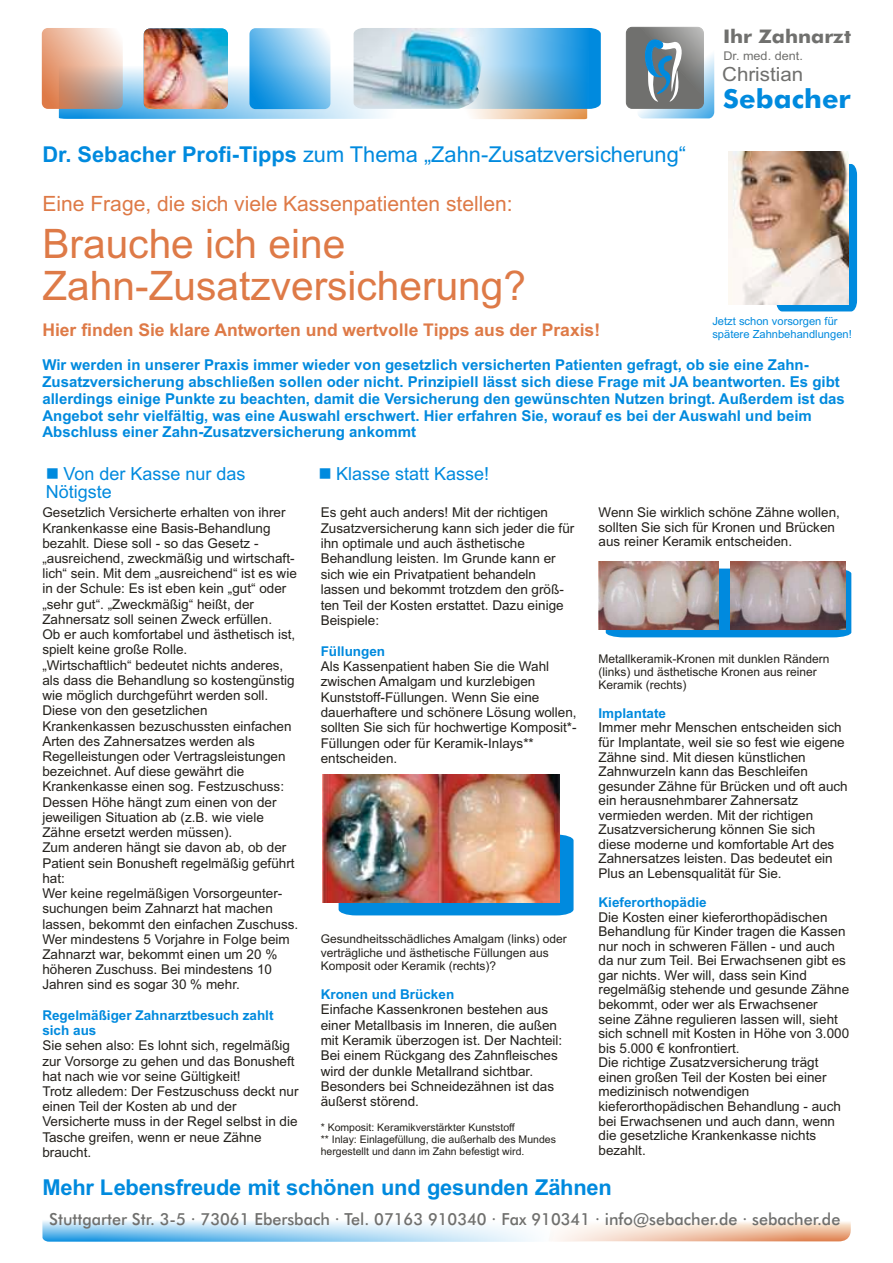
<style>
.page{position:relative;width:893px;height:1263px;background:#fff}
.page>*{position:absolute;margin:0;border:0;box-sizing:border-box;transform-origin:0 0}
.t1{font:40.65px/42.5px "Arial";color:#de7a47}
.t2{font:500 26.25px "Futura BT";color:#008ade;scale:1.04 1}
.t3{font:21.9px "Arial";color:#008ade}
.t4{font:700 21.9px "Arial";letter-spacing:-.01em;color:#008ade}
.t5{font:21px "Arial";color:#de7a47}
.t6{font:19.5px "Arial";color:#70706e;scale:1.05 1}
.t7{font:500 18.75px "Futura BT";color:#70706e;scale:1.06 1}
.t8{font:18px "Arial";color:#008ade}
.t9{font:700 17.55px "Arial";color:#de7a47}
.t10{font:500 16.65px "Futura BT";color:#70706e}
.t11{font:700 15px/16.8px "Arial";color:#008ade}
.t12{font:13.5px/15.3px "Arial";color:#24211c}
.t13{font:700 13.5px/15.3px "Arial";color:#008ade}
.t14{font:12px/12.9px "Arial";color:#24211c}
.t15{font:12px "Arial";color:#70706e;scale:1.05 1}
.t16{font:11.1px/12.5px "Arial";color:#008ade}
.t17{font:10.5px/12px "Arial";color:#24211c}
.s1{font-weight:700}
</style>
<div class="page">
<svg style="left:776px;top:164px;width:81px;height:147px;background:#1e94dc"></svg>
<svg style="left:605px;top:569px;width:246px;height:68px;background:#0c8ad7"></svg>
<svg style="left:338px;top:835px;width:235px;height:80px;background:#0e8ad7"></svg>
<img style="left:598px;top:561px;width:121px;height:68px">
<img style="left:728px;top:152px;width:120px;height:152px">
<img style="left:730px;top:561px;width:115px;height:69px">
<svg style="left:42px;top:1221px;width:808px;height:21px"></svg>
<svg style="left:637px;top:30px;width:77px;height:88px"></svg>
<svg style="left:626px;top:27px;width:77px;height:82px;background:#7d7d7c"></svg>
<svg style="left:645px;top:40px;width:39px;height:62px;background:#7492a4"></svg>
<div style="left:42px;top:28px;width:81px;height:81px;background:linear-gradient(to bottom,#ecb497,#dd7743);border-radius:6px"></div>
<img style="left:59px;top:28px;width:541px;height:91px">
<img style="left:322px;top:775px;width:238px;height:127px">
<h3 class="t3" style="left:42px;top:146px;width:645px"><span class="s1">Dr. Sebacher Profi-Tipps</span> zum Thema „Zahn-Zusatzversicherung“</h3>
<h3 class="t5" style="left:42px;top:196px;width:471px">Eine Frage, die sich viele Kassenpatienten stellen:</h3>
<h1 class="t1" style="left:42px;top:226px;width:485px">Brauche ich eine<br>Zahn-Zusatzversicherung?</h1>
<p class="t9" style="left:42px;top:323px;width:559px">Hier finden Sie klare Antworten und wertvolle Tipps aus der Praxis!</p>
<h3 class="t7" style="left:723px;top:29px;width:122px">Ihr Zahnarzt</h3>
<p class="t15" style="left:723px;top:52px;width:77px">Dr. med. dent.</p>
<h3 class="t6" style="left:722px;top:67px;width:79px">Christian</h3>
<h2 class="t2" style="left:723px;top:88px;width:124px">Sebacher</h2>
<p class="t16" style="left:712px;top:316px;width:141px">Jetzt schon vorsorgen für spätere Zahnbehandlungen!</p>
<p class="t11" style="left:42px;top:358px;width:804px">Wir werden in unserer Praxis immer wieder von gesetzlich versicherten Patienten gefragt, ob sie eine Zahn-Zusatzversicherung abschließen sollen oder nicht. Prinzipiell lässt sich diese Frage mit JA beantworten. Es gibt allerdings einige Punkte zu beachten, damit die Versicherung den gewünschten Nutzen bringt. Außerdem ist das Angebot sehr vielfältig, was eine Auswahl erschwert. Hier erfahren Sie, worauf es bei der Auswahl und beim Abschluss einer Zahn-Zusatzversicherung ankommt</p>
<h3 class="t8" style="left:46px;top:467px;width:201px">■Von der Kasse nur das</h3>
<h3 class="t8" style="left:318px;top:467px;width:172px">■Klasse statt Kasse!</h3>
<h3 class="t8" style="left:46px;top:485px;width:68px">Nötigste</h3>
<p class="t12" style="left:42px;top:506px;width:257px">Gesetzlich Versicherte erhalten von ihrer Krankenkasse eine Basis-Behandlung bezahlt. Diese soll - so das Gesetz - „ausreichend, zweckmäßig und wirtschaft&shy;lich“ sein. Mit dem „ausreichend“ ist es wie in der Schule: Es ist eben kein „gut“ oder „sehr gut“. „Zweckmäßig“ heißt, der Zahnersatz soll seinen Zweck erfüllen.<br>Ob er auch komfortabel und ästhetisch ist, spielt keine große Rolle.<br>„Wirtschaftlich“ bedeutet nichts anderes, als dass die Behandlung so kostengünstig wie möglich durchgeführt werden soll.<br>Diese von den gesetzlichen Krankenkassen bezuschussten einfachen Arten des Zahnersatzes werden als Regelleistungen oder Vertragsleistungen bezeichnet. Auf diese gewährt die Krankenkasse einen sog. Festzuschuss:<br>Dessen Höhe hängt zum einen von der jeweiligen Situation ab (z.B. wie viele Zähne ersetzt werden müssen).<br>Zum anderen hängt sie davon ab, ob der Patient sein Bonusheft regelmäßig geführt hat:<br>Wer keine regelmäßigen Vorsorgeunter&shy;suchungen beim Zahnarzt hat machen lassen, bekommt den einfachen Zuschuss.<br>Wer mindestens 5 Vorjahre in Folge beim Zahnarzt war, bekommt einen um 20 % höheren Zuschuss. Bei mindestens 10<br>Jahren sind es sogar 30 % mehr.</p>
<p class="t13" style="left:42px;top:1009px;width:233px">Regelmäßiger Zahnarztbesuch zahlt sich aus</p>
<p class="t12" style="left:42px;top:1039px;width:258px">Sie sehen also: Es lohnt sich, regelmäßig zur Vorsorge zu gehen und das Bonusheft hat nach wie vor seine Gültigkeit!<br>Trotz alledem: Der Festzuschuss deckt nur einen Teil der Kosten ab und der Versicherte muss in der Regel selbst in die Tasche greifen, wenn er neue Zähne braucht.</p>
<p class="t12" style="left:321px;top:506px;width:255px">Es geht auch anders! Mit der richtigen Zusatzversicherung kann sich jeder die für ihn optimale und auch ästhetische Behandlung leisten. Im Grunde kann er sich wie ein Privatpatient behandeln lassen und bekommt trotzdem den größ&shy;ten Teil der Kosten erstattet. Dazu einige Beispiele:</p>
<p class="t12" style="left:321px;top:660px;width:257px">Als Kassenpatient haben Sie die Wahl zwischen Amalgam und kurzlebigen Kunststoff-Füllungen. Wenn Sie eine dauerhaftere und schönere Lösung wollen, sollten Sie sich für hochwertige Komposit*- Füllungen oder für Keramik-Inlays** entscheiden.</p>
<p class="t13" style="left:321px;top:644px;width:66px">Füllungen</p>
<p class="t14" style="left:321px;top:933px;width:248px;line-height:13.6px">Gesundheitsschädliches Amalgam (links) oder verträgliche und ästhetische Füllungen aus<br>Komposit oder Keramik (rechts)?</p>
<p class="t12" style="left:321px;top:1003px;width:243px">Einfache Kassenkronen bestehen aus einer Metallbasis im Inneren, die außen mit Keramik überzogen ist. Der Nachteil:<br>Bei einem Rückgang des Zahnfleisches wird der dunkle Metallrand sichtbar.<br>Besonders bei Schneidezähnen ist das äußerst störend.</p>
<p class="t17" style="left:321px;top:1122px;width:237px">* Komposit: Keramikverstärkter Kunststoff<br>** Inlay: Einlagefüllung, die außerhalb des Mundes hergestellt und dann im Zahn befestigt wird.</p>
<p class="t13" style="left:321px;top:988px;width:135px">Kronen und Brücken</p>
<p class="t12" style="left:598px;top:507px;width:243px;line-height:14.5px">Wenn Sie wirklich schöne Zähne wollen, sollten Sie sich für Kronen und Brücken aus reiner Keramik entscheiden.</p>
<p class="t14" style="left:598px;top:654px;width:232px">Metallkeramik-Kronen mit dunklen Rändern (links) und ästhetische Kronen aus reiner<br>Keramik (rechts)</p>
<p class="t12" style="left:598px;top:722px;width:251px;line-height:14.5px">Immer mehr Menschen entscheiden sich für Implantate, weil sie so fest wie eigene Zähne sind. Mit diesen künstlichen Zahnwurzeln kann das Beschleifen gesunder Zähne für Brücken und oft auch ein herausnehmbarer Zahnersatz vermieden werden. Mit der richtigen Zusatzversicherung können Sie sich diese moderne und komfortable Art des Zahnersatzes leisten. Das bedeutet ein Plus an Lebensqualität für Sie.</p>
<p class="t12" style="left:598px;top:911px;width:252px;line-height:14.5px">Die Kosten einer kieferorthopädischen Behandlung für Kinder tragen die Kassen nur noch in schweren Fällen - und auch da nur zum Teil. Bei Erwachsenen gibt es gar nichts. Wer will, dass sein Kind regelmäßig stehende und gesunde Zähne bekommt, oder wer als Erwachsener seine Zähne regulieren lassen will, sieht sich schnell mit Kosten in Höhe von 3.000 bis 5.000 € konfrontiert.<br>Die richtige Zusatzversicherung trägt einen großen Teil der Kosten bei einer medizinisch notwendigen kieferorthopädischen Behandlung - auch bei Erwachsenen und auch dann, wenn die gesetzliche Krankenkasse nichts bezahlt.</p>
<p class="t13" style="left:598px;top:707px;width:69px">Implantate</p>
<p class="t13" style="left:598px;top:896px;width:110px">Kieferorthopädie</p>
<h3 class="t4" style="left:42px;top:1179px;width:571px">Mehr Lebensfreude mit schönen und gesunden Zähnen</h3>
<p class="t10" style="left:49px;top:1212px;width:792px">Stuttgarter Str. 3-5 · 73061 Ebersbach · Tel. 07163 910340 · Fax 910341 · info@sebacher.de · sebacher.de</p>
</div>
